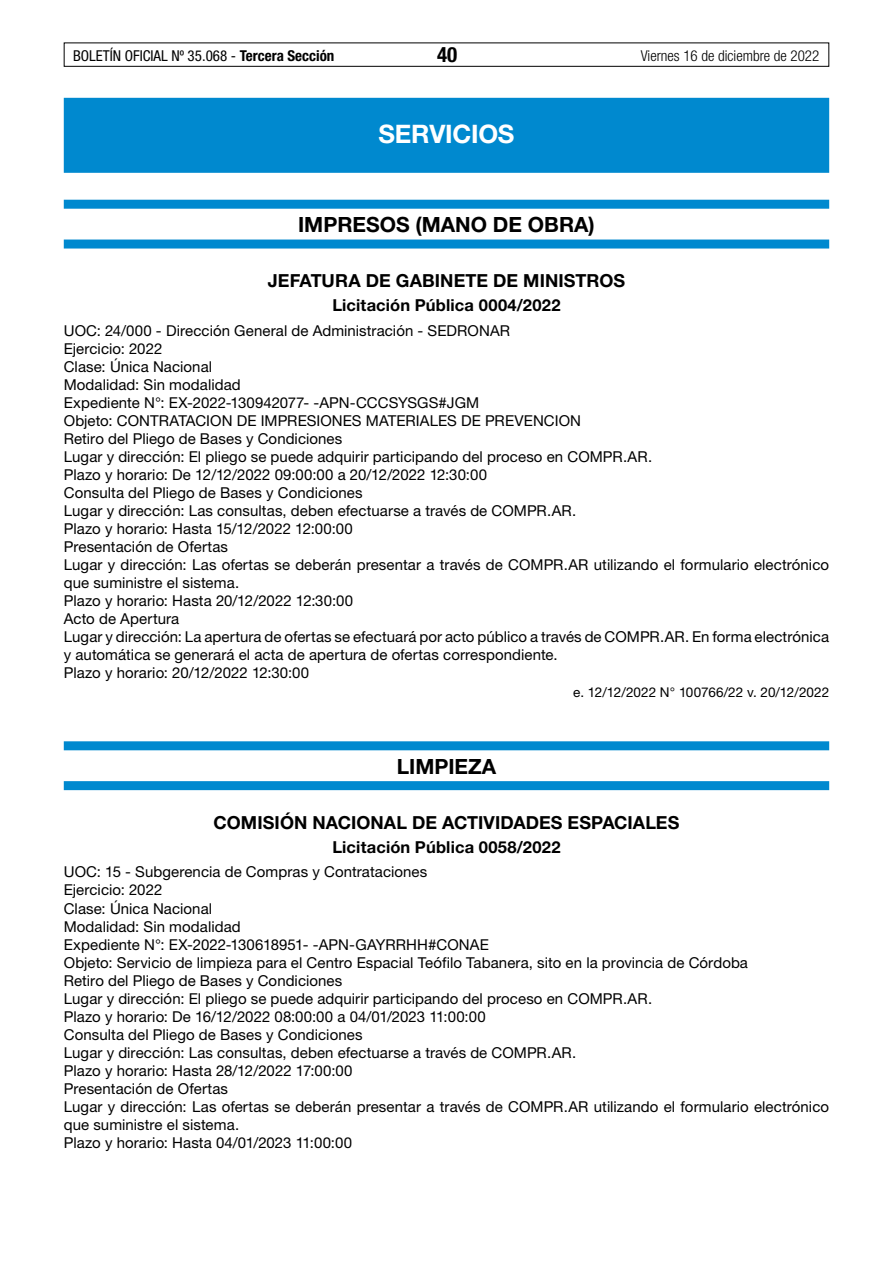
<style>
.page{position:relative;width:893px;height:1263px;background:#fff}
.page>*{position:absolute;margin:0;border:0;box-sizing:border-box;transform-origin:0 0}
.t1{font:700 25.5px "Helvetica Neue LT Std";letter-spacing:-.01em;color:#fff}
.t2{font:700 21px "Helvetica Neue LT Std";color:#000}
.t3{font:700 condensed 21px "Helvetica Neue LT Std";color:#000}
.t4{font:700 18px "Helvetica Neue LT Std";letter-spacing:.005em;color:#000}
.t5{font:700 16.5px "Helvetica Neue LT Std";letter-spacing:.01em;color:#000}
.t6{font:15px/18px "Helvetica Neue LT Std";letter-spacing:.005em;color:#000}
.t7{font:condensed 15px "Helvetica Neue LT Std";color:#000}
.t8{font:300 condensed 15px "Helvetica Neue LT Std";color:#000}
.t9{font:13.5px "Helvetica Neue LT Std";letter-spacing:-.005em;color:#000}
.s1{font-weight:700}
</style>
<div class="page">
<div style="left:64px;top:43px;width:765px;height:24px;border:1px solid #000"></div>
<div style="left:64px;top:98px;width:765px;height:75px;background:#0089cf"></div>
<div style="left:64px;top:200px;width:765px;height:9px;background:#0089cf"></div>
<div style="left:64px;top:240px;width:765px;height:9px;background:#0089cf"></div>
<div style="left:64px;top:741px;width:765px;height:9px;background:#0089cf"></div>
<div style="left:64px;top:781px;width:765px;height:9px;background:#0089cf"></div>
<p class="t7" style="left:73px;top:47px;width:263px">BOLETÍN OFICIAL Nº 35.068 - <span class="s1">Tercera Sección</span></p>
<h2 class="t3" style="left:437px;top:42px;width:22px">40</h2>
<p class="t8" style="left:641px;top:47px;width:180px">Viernes 16 de diciembre de 2022</p>
<h1 class="t1" style="left:378px;top:118px;width:137px">SERVICIOS</h1>
<h2 class="t2" style="left:298px;top:212px;width:298px">IMPRESOS (MANO DE OBRA)</h2>
<p class="t4" style="left:268px;top:270px;width:359px">JEFATURA DE GABINETE DE MINISTROS</p>
<p class="t5" style="left:332px;top:295px;width:230px">Licitación Pública 0004/2022</p>
<p class="t6" style="left:64px;top:321px;width:767px">UOC: 24/000 - Dirección General de Administración - SEDRONAR<br>Ejercicio: 2022<br>Clase: Única Nacional<br>Modalidad: Sin modalidad<br>Expediente N°: EX-2022-130942077- -APN-CCCSYSGS#JGM<br>Objeto: CONTRATACION DE IMPRESIONES MATERIALES DE PREVENCION<br>Retiro del Pliego de Bases y Condiciones<br>Lugar y dirección: El pliego se puede adquirir participando del proceso en COMPR.AR.<br>Plazo y horario: De 12/12/2022 09:00:00 a 20/12/2022 12:30:00<br>Consulta del Pliego de Bases y Condiciones<br>Lugar y dirección: Las consultas, deben efectuarse a través de COMPR.AR.<br>Plazo y horario: Hasta 15/12/2022 12:00:00<br>Presentación de Ofertas<br>Lugar y dirección: Las ofertas se deberán presentar a través de COMPR.AR utilizando el formulario electrónico que suministre el sistema.<br>Plazo y horario: Hasta 20/12/2022 12:30:00<br>Acto de Apertura<br>Lugar y dirección: La apertura de ofertas se efectuará por acto público a través de COMPR.AR. En forma electrónica y automática se generará el acta de apertura de ofertas correspondiente.<br>Plazo y horario: 20/12/2022 12:30:00</p>
<p class="t9" style="left:573px;top:684px;width:258px">e. 12/12/2022 N° 100766/22 v. 20/12/2022</p>
<h2 class="t2" style="left:397px;top:753px;width:101px">LIMPIEZA</h2>
<p class="t4" style="left:214px;top:811px;width:467px">COMISIÓN NACIONAL DE ACTIVIDADES ESPACIALES</p>
<p class="t5" style="left:332px;top:837px;width:230px">Licitación Pública 0058/2022</p>
<p class="t6" style="left:64px;top:863px;width:767px">UOC: 15 - Subgerencia de Compras y Contrataciones<br>Ejercicio: 2022<br>Clase: Única Nacional<br>Modalidad: Sin modalidad<br>Expediente N°: EX-2022-130618951- -APN-GAYRRHH#CONAE<br>Objeto: Servicio de limpieza para el Centro Espacial Teófilo Tabanera, sito en la provincia de Córdoba<br>Retiro del Pliego de Bases y Condiciones<br>Lugar y dirección: El pliego se puede adquirir participando del proceso en COMPR.AR.<br>Plazo y horario: De 16/12/2022 08:00:00 a 04/01/2023 11:00:00<br>Consulta del Pliego de Bases y Condiciones<br>Lugar y dirección: Las consultas, deben efectuarse a través de COMPR.AR.<br>Plazo y horario: Hasta 28/12/2022 17:00:00<br>Presentación de Ofertas<br>Lugar y dirección: Las ofertas se deberán presentar a través de COMPR.AR utilizando el formulario electrónico que suministre el sistema.<br>Plazo y horario: Hasta 04/01/2023 11:00:00</p>
</div>
